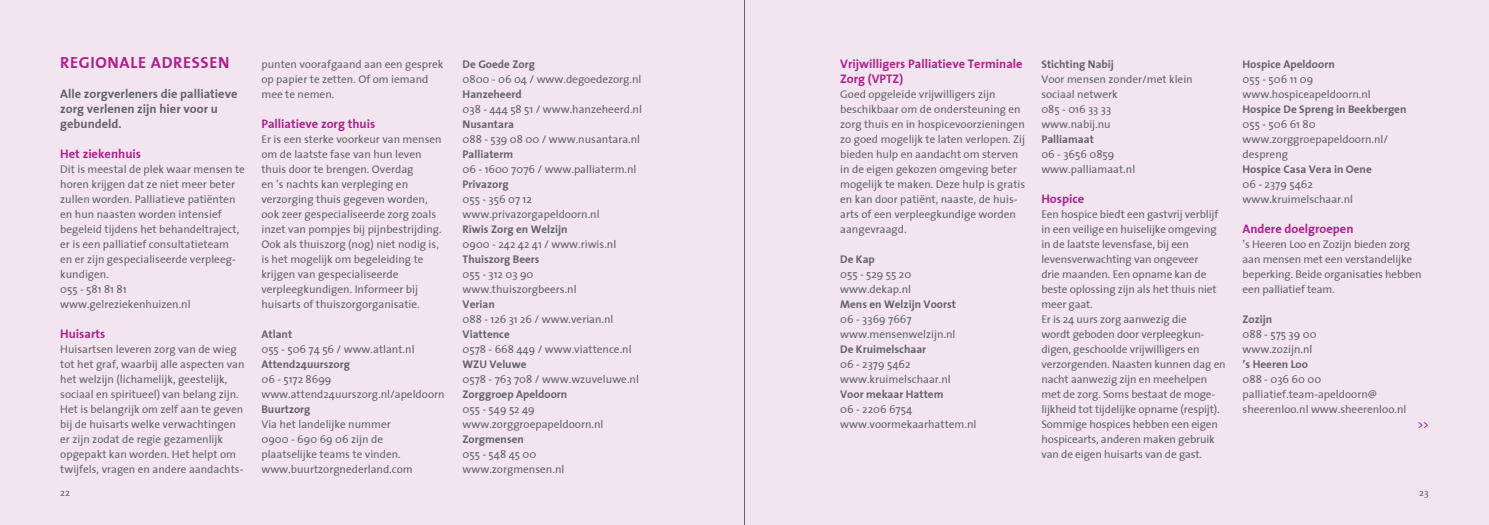
<style>
.page{position:relative;width:1489px;height:525px;background:#fff}
.page>*{position:absolute;margin:0;border:0;box-sizing:border-box;transform-origin:0 0}
.tussenkopje_met_stip{font:700 16.25px "The Sans";letter-spacing:.04em;color:#ab208e}
.tussenkopje_met_stip-2{font:700 12.5px/15px "The Sans";color:#ab208e}
.plat_adressen{font:700 12.5px/15px "The Sans";color:#636366}
.plat_adressen-2{font:700 12.5px "The Sans";color:#ab208e}
.tabel_lijn{font:11.25px/15px "The Sans";color:#636366}
.plat_adressen-3{font:11.25px/15px "The Sans";letter-spacing:-.01em;color:#636366}
.tabel_lijn-2{font:700 11.25px "The Sans";color:#636366}
.plat_adressen-4{font:700 11.25px "The Sans";color:#636366}
.plat_adressen-5{font:11.25px "The Sans";color:#ab208e}
.t1{font:10px "The Sans";color:#636366}
</style>
<div class="page">
<div style="left:744px;top:0;width:744px;height:524px;background:#f3e5f0"></div>
<div style="left:0;top:0;width:744px;height:524px;background:#f3e5f0"></div>
<hr style="left:744px;top:0;width:1px;height:524px;background:#636366">
<p class="tussenkopje_met_stip" style="left:60px;top:48px;width:171px">REGIONALE ADRESSEN</p>
<p class="plat_adressen" style="left:60px;top:85px;width:179px">Alle zorgverleners die palliatieve zorg verlenen zijn hier voor u gebundeld.</p>
<p class="tussenkopje_met_stip-2" style="left:60px;top:145px;width:82px">Het ziekenhuis</p>
<p class="tabel_lijn" style="left:60px;top:161px;width:186px">Dit is meestal de plek waar mensen te horen krijgen dat ze niet meer beter zullen worden. Palliatieve patiënten en hun naasten worden intensief begeleid tijdens het behandeltraject, er is een palliatief consultatieteam<br>en er zijn gespecialiseerde verpleeg&shy;kundigen.</p>
<p class="tabel_lijn" style="left:60px;top:281px;width:68px">055 - 581 81 81</p>
<p class="tabel_lijn" style="left:60px;top:296px;width:132px">www.gelreziekenhuizen.nl</p>
<p class="tussenkopje_met_stip-2" style="left:60px;top:325px;width:47px">Huisarts</p>
<p class="tabel_lijn" style="left:60px;top:341px;width:186px">Huisartsen leveren zorg van de wieg tot het graf, waarbij alle aspecten van het welzijn (lichamelijk, geestelijk, sociaal en spiritueel) van belang zijn.<br>Het is belangrijk om zelf aan te geven bij de huisarts welke verwachtingen er zijn zodat de regie gezamenlijk opgepakt kan worden. Het helpt om twijfels, vragen en andere aandachts-</p>
<p class="tabel_lijn" style="left:261px;top:56px;width:183px">punten voorafgaand aan een gesprek op papier te zetten. Of om iemand mee te nemen.</p>
<p class="tussenkopje_met_stip-2" style="left:261px;top:115px;width:115px">Palliatieve zorg thuis</p>
<p class="plat_adressen-3" style="left:261px;top:131px;width:182px">Er is een sterke voorkeur van mensen om de laatste fase van hun leven thuis door te brengen. Overdag<br>en ’s nachts kan verpleging en verzorging thuis gegeven worden, ook zeer gespecialiseerde zorg zoals inzet van pompjes bij pijnbestrijding.<br>Ook als thuiszorg (nog) niet nodig is, is het mogelijk om begeleiding te krijgen van gespecialiseerde verpleegkundigen. Informeer bij huisarts of thuiszorgorganisatie.</p>
<p class="tabel_lijn-2" style="left:261px;top:324px;width:32px">Atlant</p>
<p class="tabel_lijn" style="left:261px;top:341px;width:155px">055 - 506 74 56 / www.atlant.nl</p>
<p class="tabel_lijn-2" style="left:261px;top:354px;width:90px">Attend24uurszorg</p>
<p class="tabel_lijn" style="left:261px;top:371px;width:71px">06 - 5172 8699</p>
<p class="tabel_lijn" style="left:261px;top:386px;width:185px">www.attend24uurszorg.nl/apeldoorn</p>
<p class="tabel_lijn-2" style="left:261px;top:399px;width:51px">Buurtzorg</p>
<p class="tabel_lijn" style="left:261px;top:416px;width:141px">Via het landelijke nummer<br>0900 - 690 69 06 zijn de plaatselijke teams te vinden.</p>
<p class="tabel_lijn" style="left:261px;top:461px;width:153px">www.buurtzorgnederland.com</p>
<p class="tabel_lijn-2" style="left:462px;top:54px;width:74px">De Goede Zorg</p>
<p class="tabel_lijn" style="left:462px;top:71px;width:180px">0800 - 06 04 / www.degoedezorg.nl</p>
<p class="tabel_lijn-2" style="left:462px;top:84px;width:61px">Hanzeheerd</p>
<p class="tabel_lijn" style="left:462px;top:101px;width:181px">038 - 444 58 51 / www.hanzeheerd.nl</p>
<p class="tabel_lijn-2" style="left:462px;top:114px;width:53px">Nusantara</p>
<p class="tabel_lijn" style="left:462px;top:131px;width:179px">088 - 539 08 00 / www.nusantara.nl</p>
<p class="tabel_lijn-2" style="left:462px;top:144px;width:52px">Palliaterm</p>
<p class="tabel_lijn" style="left:462px;top:161px;width:175px">06 - 1600 7076 / www.palliaterm.nl</p>
<p class="tabel_lijn-2" style="left:462px;top:174px;width:48px">Privazorg</p>
<p class="tabel_lijn" style="left:462px;top:191px;width:71px">055 - 356 07 12</p>
<p class="tabel_lijn" style="left:462px;top:206px;width:138px">www.privazorgapeldoorn.nl</p>
<p class="tabel_lijn-2" style="left:462px;top:219px;width:107px">Riwis Zorg en Welzijn</p>
<p class="tabel_lijn" style="left:462px;top:236px;width:155px">0900 - 242 42 41 / www.riwis.nl</p>
<p class="tabel_lijn-2" style="left:462px;top:249px;width:79px">Thuiszorg Beers</p>
<p class="tabel_lijn" style="left:462px;top:266px;width:72px">055 - 312 03 90</p>
<p class="tabel_lijn" style="left:462px;top:281px;width:115px">www.thuiszorgbeers.nl</p>
<p class="tabel_lijn-2" style="left:462px;top:294px;width:34px">Verian</p>
<p class="tabel_lijn" style="left:462px;top:311px;width:152px">088 - 126 31 26 / www.verian.nl</p>
<p class="tabel_lijn-2" style="left:462px;top:324px;width:49px">Viattence</p>
<p class="tabel_lijn" style="left:462px;top:341px;width:170px">0578 - 668 449 / www.viattence.nl</p>
<p class="tabel_lijn-2" style="left:462px;top:354px;width:65px">WZU Veluwe</p>
<p class="tabel_lijn" style="left:462px;top:371px;width:178px">0578 - 763 708 / www.wzuveluwe.nl</p>
<p class="tabel_lijn-2" style="left:462px;top:384px;width:106px">Zorggroep Apeldoorn</p>
<p class="tabel_lijn" style="left:462px;top:401px;width:74px">055 - 549 52 49</p>
<p class="tabel_lijn" style="left:462px;top:416px;width:142px">www.zorggroepapeldoorn.nl</p>
<p class="tabel_lijn-2" style="left:462px;top:429px;width:63px">Zorgmensen</p>
<p class="tabel_lijn" style="left:462px;top:446px;width:75px">055 - 548 45 00</p>
<p class="tabel_lijn" style="left:462px;top:461px;width:103px">www.zorgmensen.nl</p>
<p class="tussenkopje_met_stip-2" style="left:840px;top:55px;width:184px">Vrijwilligers Palliatieve Terminale<br>Zorg (VPTZ)</p>
<p class="tabel_lijn" style="left:840px;top:86px;width:186px">Goed opgeleide vrijwilligers zijn beschikbaar om de ondersteuning en zorg thuis en in hospicevoorzieningen zo goed mogelijk te laten verlopen. Zij bieden hulp en aandacht om sterven in de eigen gekozen omgeving beter mogelijk te maken. Deze hulp is gratis en kan door patiënt, naaste, de huis&shy;arts of een verpleegkundige worden aangevraagd.</p>
<p class="tabel_lijn-2" style="left:840px;top:249px;width:36px">De Kap</p>
<p class="tabel_lijn" style="left:840px;top:266px;width:72px">055 - 529 55 20</p>
<p class="tabel_lijn" style="left:840px;top:281px;width:72px">www.dekap.nl</p>
<p class="tabel_lijn-2" style="left:840px;top:294px;width:117px">Mens en Welzijn Voorst</p>
<p class="tabel_lijn" style="left:840px;top:311px;width:73px">06 - 3369 7667</p>
<p class="tabel_lijn" style="left:840px;top:326px;width:117px">www.mensenwelzijn.nl</p>
<p class="tabel_lijn-2" style="left:840px;top:339px;width:88px">De Kruimelschaar</p>
<p class="tabel_lijn" style="left:840px;top:356px;width:72px">06 - 2379 5462</p>
<p class="tabel_lijn" style="left:840px;top:371px;width:112px">www.kruimelschaar.nl</p>
<p class="tabel_lijn-2" style="left:840px;top:384px;width:105px">Voor mekaar Hattem</p>
<p class="tabel_lijn" style="left:840px;top:401px;width:73px">06 - 2206 6754</p>
<p class="tabel_lijn" style="left:840px;top:416px;width:138px">www.voormekaarhattem.nl</p>
<p class="tabel_lijn-2" style="left:1041px;top:54px;width:74px">Stichting Nabij</p>
<p class="tabel_lijn" style="left:1041px;top:71px;width:153px">Voor mensen zonder/met klein sociaal netwerk</p>
<p class="tabel_lijn" style="left:1041px;top:101px;width:71px">085 - 016 33 33</p>
<p class="tabel_lijn" style="left:1041px;top:116px;width:71px">www.nabij.nu</p>
<p class="tabel_lijn-2" style="left:1041px;top:129px;width:54px">Palliamaat</p>
<p class="tabel_lijn" style="left:1041px;top:146px;width:74px">06 - 3656 0859</p>
<p class="tabel_lijn" style="left:1041px;top:161px;width:95px">www.palliamaat.nl</p>
<p class="tussenkopje_met_stip-2" style="left:1041px;top:190px;width:44px">Hospice</p>
<p class="plat_adressen-3" style="left:1041px;top:206px;width:178px">Een hospice biedt een gastvrij verblijf in een veilige en huiselijke omgeving in de laatste levensfase, bij een levensverwachting van ongeveer drie maanden. Een opname kan de beste oplossing zijn als het thuis niet meer gaat.</p>
<p class="plat_adressen-3" style="left:1041px;top:311px;width:186px">Er is 24 uurs zorg aanwezig die<br>wordt geboden door verpleegkun&shy;digen, geschoolde vrijwilligers en verzorgenden. Naasten kunnen dag en nacht aanwezig zijn en meehelpen met de zorg. Soms bestaat de moge&shy;lijkheid tot tijdelijke opname (respijt).</p>
<p class="plat_adressen-3" style="left:1041px;top:416px;width:178px">Sommige hospices hebben een eigen hospicearts, anderen maken gebruik van de eigen huisarts van de gast.</p>
<p class="tabel_lijn-2" style="left:1242px;top:54px;width:94px">Hospice Apeldoorn</p>
<p class="tabel_lijn" style="left:1242px;top:71px;width:72px">055 - 506 11 09</p>
<p class="tabel_lijn" style="left:1242px;top:86px;width:130px">www.hospiceapeldoorn.nl</p>
<p class="tabel_lijn-2" style="left:1242px;top:99px;width:165px">Hospice De Spreng in Beekbergen</p>
<p class="tabel_lijn" style="left:1242px;top:116px;width:75px">055 - 506 61 80</p>
<p class="tabel_lijn" style="left:1242px;top:131px;width:147px">www.zorggroepapeldoorn.nl/ despreng</p>
<p class="tabel_lijn-2" style="left:1242px;top:159px;width:131px">Hospice Casa Vera in Oene</p>
<p class="tabel_lijn" style="left:1242px;top:176px;width:72px">06 - 2379 5462</p>
<p class="tabel_lijn" style="left:1242px;top:191px;width:112px">www.kruimelschaar.nl</p>
<p class="plat_adressen-2" style="left:1242px;top:218px;width:112px">Andere doelgroepen</p>
<p class="plat_adressen-3" style="left:1242px;top:236px;width:180px">’s Heeren Loo en Zozijn bieden zorg aan mensen met een verstandelijke beperking. Beide organisaties hebben een palliatief team.</p>
<p class="plat_adressen-4" style="left:1242px;top:309px;width:31px">Zozijn</p>
<p class="plat_adressen-3" style="left:1242px;top:326px;width:76px">088 - 575 39 00</p>
<p class="plat_adressen-3" style="left:1242px;top:341px;width:71px">www.zozijn.nl</p>
<p class="plat_adressen-4" style="left:1242px;top:354px;width:67px">’s Heeren Loo</p>
<p class="plat_adressen-3" style="left:1242px;top:371px;width:80px">088 - 036 60 00</p>
<p class="plat_adressen-3" style="left:1242px;top:386px;width:165px">palliatief.team-apeldoorn@ sheerenloo.nl www.sheerenloo.nl</p>
<p class="plat_adressen-5" style="left:1417px;top:414px;width:12px">&gt;&gt;</p>
<p class="t1" style="left:60px;top:483px;width:11px">22</p>
<p class="t1" style="left:1419px;top:483px;width:11px">23</p>
</div>
